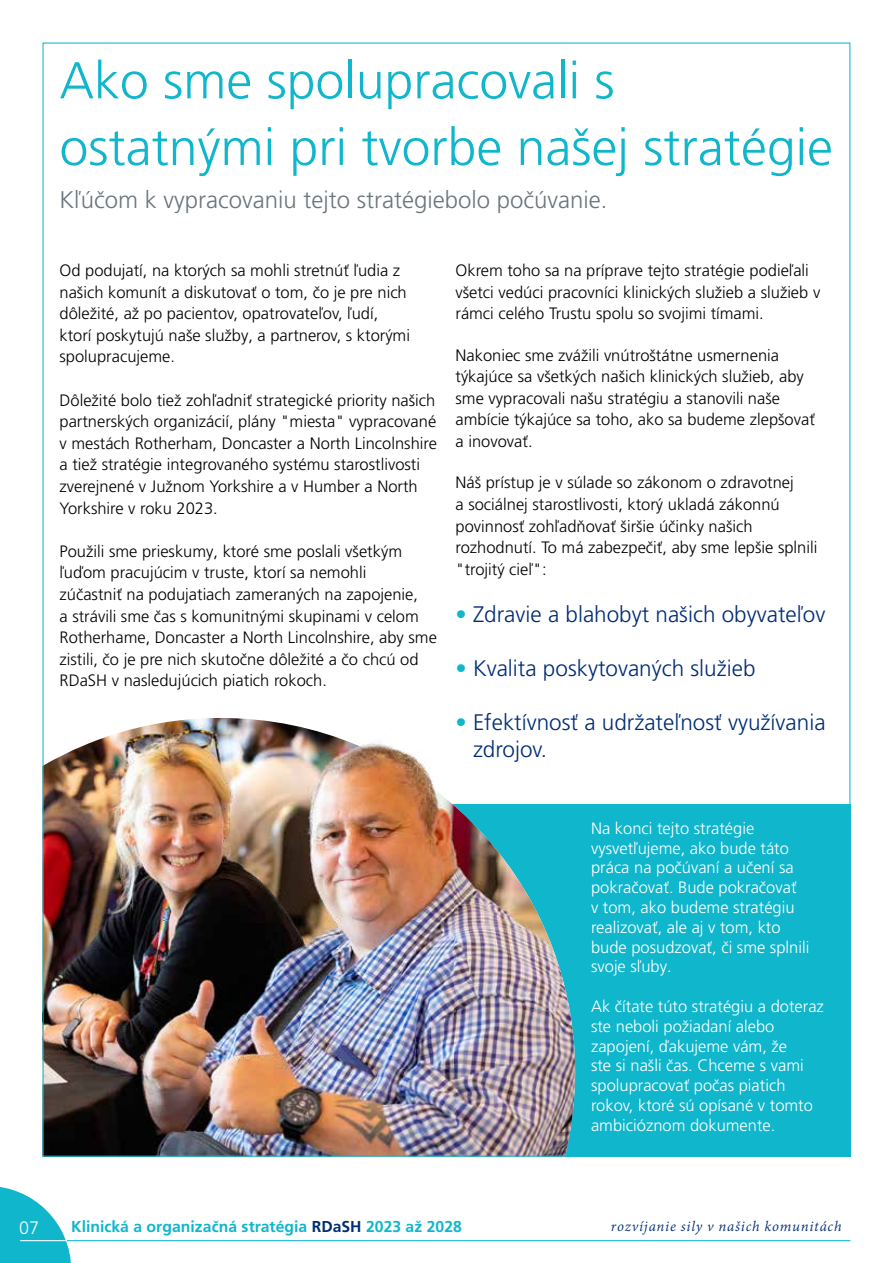
<style>
.page{position:relative;width:893px;height:1263px;background:#fff}
.page>*{position:absolute;margin:0;border:0;box-sizing:border-box;transform-origin:0 0}
.t1{font:300 51.75px/66.6px "Frutiger LT Pro";color:#0fb6cc}
.t2{font:300 24px "Frutiger LT Pro";color:#6a757c}
.t3{font:300 22.5px/27px "Frutiger LT Pro";color:#002d74}
.t4{font:300 18px "Frutiger LT Pro";color:#fff}
.t5{font:300 16.5px/21.6px "Frutiger LT Pro";color:#000}
.t6{font:300 16.5px/19.8px "Frutiger LT Pro";color:#fff}
.t7{font:700 15.75px "Frutiger LT Pro";color:#0fb6cc}
.t8{font:italic 15.75px "Adobe Devanagari";letter-spacing:.05em;color:#002d74}
.s1{color:#0fb6cc}
.s2{color:#002d74}
</style>
<div class="page">
<hr style="left:20px;top:1240px;width:830px;height:1px;background:#0fb6cc">
<svg style="left:0;top:1187px;width:71px;height:76px"></svg>
<hr style="left:20px;top:1240px;width:47px;height:1px;background:#fff">
<div style="left:434px;top:804px;width:416px;height:353px;background:#0fb6cc"></div>
<img style="left:45px;top:805px;width:530px;height:350px">
<img style="left:45px;top:718px;width:409px;height:350px">
<h1 class="t1" style="left:60px;top:47px;width:775px">Ako sme spolupracovali s ostatnými pri tvorbe našej stratégie</h1>
<h2 class="t2" style="left:60px;top:186px;width:549px">Kľúčom k vypracovaniu tejto stratégiebolo počúvanie.</h2>
<p class="t5" style="left:60px;top:260px;width:352px">Od podujatí, na ktorých sa mohli stretnúť ľudia z našich komunít a diskutovať o tom, čo je pre nich dôležité, až po pacientov, opatrovateľov, ľudí, ktorí poskytujú naše služby, a partnerov, s ktorými spolupracujeme.</p>
<p class="t5" style="left:60px;top:389px;width:379px">Dôležité bolo tiež zohľadniť strategické priority našich partnerských organizácií, plány "miesta" vypracované v mestách Rotherham, Doncaster a North Lincolnshire a tiež stratégie integrovaného systému starostlivosti zverejnené v Južnom Yorkshire a v Humber a North Yorkshire v roku 2023.</p>
<p class="t5" style="left:60px;top:540px;width:379px">Použili sme prieskumy, ktoré sme poslali všetkým ľuďom pracujúcim v truste, ktorí sa nemohli<br>zúčastniť na podujatiach zameraných na zapojenie,<br>a strávili sme čas s komunitnými skupinami v celom Rotherhame, Doncaster a North Lincolnshire, aby sme zistili, čo je pre nich skutočne dôležité a čo chcú od RDaSH v nasledujúcich piatich rokoch.</p>
<p class="t5" style="left:455px;top:260px;width:366px">Okrem toho sa na príprave tejto stratégie podieľali všetci vedúci pracovníci klinických služieb a služieb v rámci celého Trustu spolu so svojimi tímami.</p>
<p class="t5" style="left:455px;top:344px;width:361px">Nakoniec sme zvážili vnútroštátne usmernenia týkajúce sa všetkých našich klinických služieb, aby sme vypracovali našu stratégiu a stanovili naše ambície týkajúce sa toho, ako sa budeme zlepšovať a inovovať.</p>
<p class="t5" style="left:455px;top:472px;width:363px">Náš prístup je v súlade so zákonom o zdravotnej<br>a sociálnej starostlivosti, ktorý ukladá zákonnú povinnosť zohľadňovať širšie účinky našich rozhodnutí. To má zabezpečiť, aby sme lepšie splnili "trojitý cieľ":</p>
<h3 class="t3" style="left:455px;top:600px;width:371px"><span class="s1">•</span> Zdravie a blahobyt našich obyvateľov</h3>
<h3 class="t3" style="left:455px;top:654px;width:301px"><span class="s1">•</span> Kvalita poskytovaných služieb</h3>
<h3 class="t3" style="left:473px;top:708px;width:354px;text-indent:-18px"><span class="s1">•</span> Efektívnosť a udržateľnosť využívania zdrojov.</h3>
<p class="t6" style="left:591px;top:818px;width:220px">Na konci tejto stratégie vysvetľujeme, ako bude táto práca na počúvaní a učení sa pokračovať. Bude pokračovať<br>v tom, ako budeme stratégiu realizovať, ale aj v tom, kto bude posudzovať, či sme splnili svoje sľuby.</p>
<p class="t6" style="left:591px;top:996px;width:234px">Ak čítate túto stratégiu a doteraz ste neboli požiadaní alebo zapojení, ďakujeme vám, že<br>ste si našli čas. Chceme s vami spolupracovať počas piatich rokov, ktoré sú opísané v tomto ambicióznom dokumente.</p>
<p class="t4" style="left:19px;top:1217px;width:22px">07</p>
<p class="t7" style="left:71px;top:1217px;width:392px">Klinická a organizačná stratégia <span class="s2">RDaSH</span> 2023 až 2028</p>
<p class="t8" style="left:611px;top:1217px;width:232px">rozvíjanie sily v našich komunitách</p>
</div>
